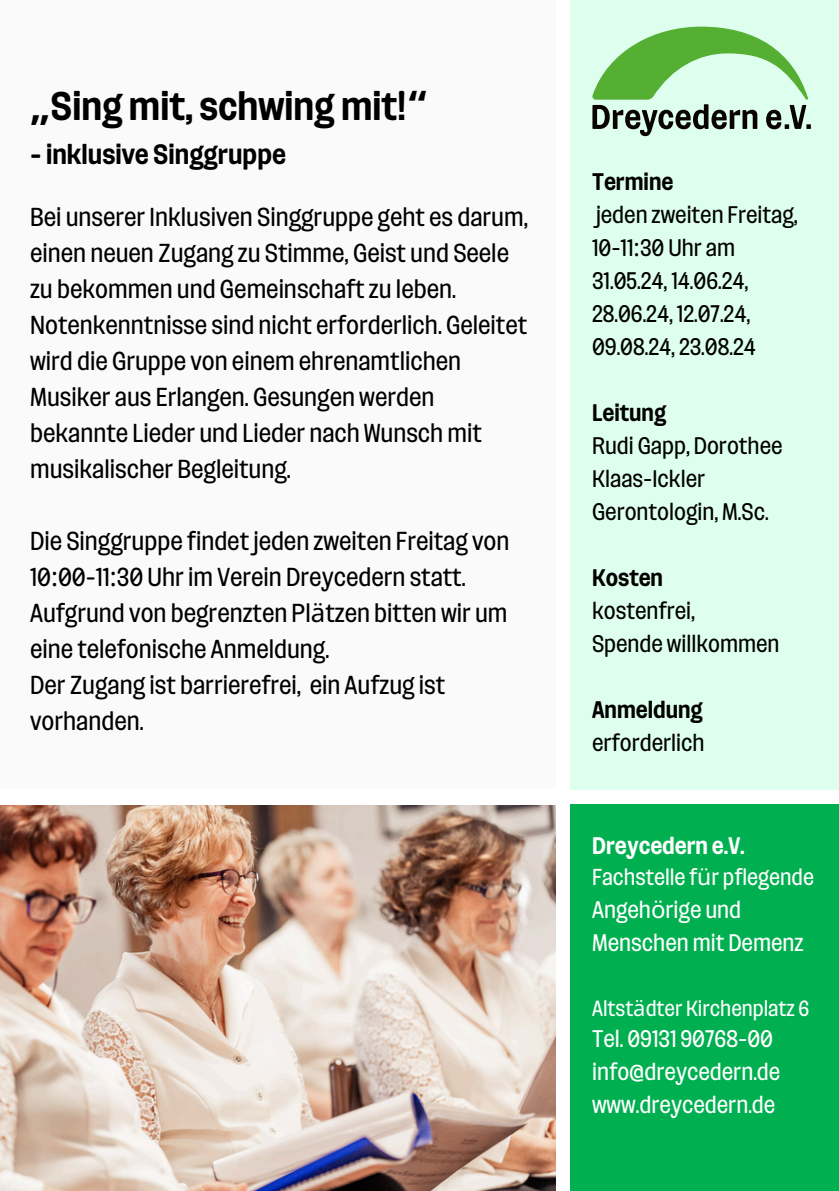
<style>
.page{position:relative;width:839px;height:1191px;background:#fff}
.page>*{position:absolute;margin:0;border:0;box-sizing:border-box;transform-origin:0 0}
.t1{font:700 40px "Routine Trial";color:#000}
.t2{font:700 28px "Routine Trial";color:#000}
.t3{font:26px/36px "Routine Trial";color:#000}
.t4{font:24px/33px "Routine Trial";color:#000}
.t5{font:24px/33px "Routine Trial";color:#fff}
.t6{font:700 24px "Routine Trial";color:#fff}
.t7{font:23px "Routine Trial";color:#fff}
.t8{font:22px "Routine Trial";color:#fff}
.s1{font-family:"Noto Sans"}
.s2{font-family:"Noto Sans Gurmukhi"}
.s3{font-weight:700}
</style>
<div class="page">
<div style="left:0;top:0;width:555px;height:1191px;background:#fafafa"></div>
<div style="left:570px;top:0;width:268px;height:789px;background:#dfffee"></div>
<div style="left:570px;top:804px;width:268px;height:387px;background:#00b050"></div>
<svg style="left:592px;top:27px;width:218px;height:109px"></svg>
<img style="left:0;top:805px;width:556px;height:386px">
<div style="left:0;top:789px;width:555px;height:15px;background:#fff"></div>
<p class="t1" style="left:30px;top:83px;width:400px"><span class="s1">„</span>Sing mit, schwing mit!<span class="s2">“</span></p>
<p class="t2" style="left:30px;top:138px;width:257px">- inklusive Singgruppe</p>
<h2 class="t3" style="left:30px;top:199px;width:499px">Bei unserer Inklusiven Singgruppe geht es darum, einen neuen Zugang zu Stimme, Geist und Seele zu bekommen und Gemeinschaft zu leben.<br>Notenkenntnisse sind nicht erforderlich. Geleitet wird die Gruppe von einem ehrenamtlichen Musiker aus Erlangen. Gesungen werden bekannte Lieder und Lieder nach Wunsch mit musikalischer Begleitung.</h2>
<h2 class="t3" style="left:30px;top:523px;width:481px">Die Singgruppe findetjeden zweiten Freitag von 10<span class="s1">:</span>00-11<span class="s1">:</span>30 Uhr im Verein Dreycedern statt.<br>Aufgrund von begrenzten Pl<span class="s1">ä</span>tzen bitten wir um eine telefonische Anmeldung.<br>Der Zugang ist barrierefrei, ein Aufzug ist vorhanden.</h2>
<p class="t4" style="left:592px;top:165px;width:207px"><span class="s3">Termine<br></span>jeden zweiten Freitag,<br>10-11<span class="s1">:</span>30 Uhr am<br>31.05.24, 14.06.24,<br>28.06.24, 12.07.24,<br>09.08.24, 23.08.24</p>
<h2 class="t4" style="left:592px;top:396px;width:192px"><span class="s3">Leitung<br></span>Rudi Gapp, Dorothee<br>Klaas-Ickler<br>Gerontologin, M.Sc.</h2>
<p class="t4" style="left:592px;top:561px;width:189px"><span class="s3">Kosten<br></span>kostenfrei,<br>Spende willkommen</p>
<p class="t4" style="left:592px;top:693px;width:114px"><span class="s3">Anmeldung </span>erforderlich</p>
<p class="t6" style="left:592px;top:831px;width:154px">Dreycedern e.V.</p>
<p class="t7" style="left:592px;top:864px;width:223px">Fachstelle f<span class="s1">ü</span>r pflegende</p>
<p class="t5" style="left:592px;top:893px;width:213px">Angeh<span class="s1">ö</span>rige und<br>Menschen mit Demenz</p>
<h2 class="t8" style="left:592px;top:995px;width:219px">Altst<span class="s1">ä</span>dter Kirchenplatz 6</h2>
<h2 class="t5" style="left:592px;top:1022px;width:182px">Tel. 09131 90768-00</h2>
<h2 class="t5" style="left:592px;top:1055px;width:190px">info@dreycedern.de</h2>
<h2 class="t5" style="left:592px;top:1088px;width:185px">www.dreycedern.de</h2>
</div>
